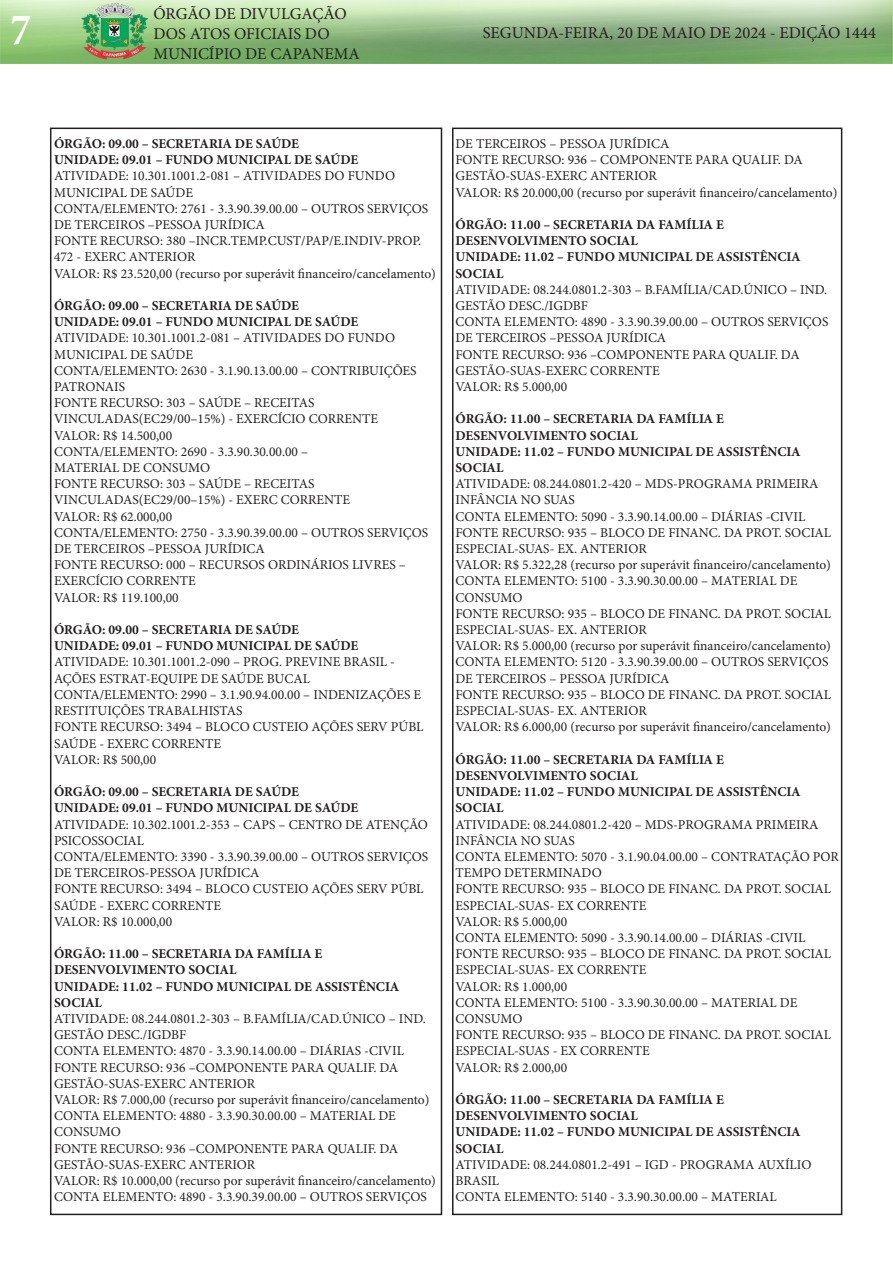
<style>
.page{position:relative;width:893px;height:1263px;background:#fff}
.page>*{position:absolute;margin:0;border:0;box-sizing:border-box;transform-origin:0 0}
.t1{font:700 condensed 45px "Minion Pro";color:#fff}
.t2{font:16.5px/19.8px "Minion Pro";color:#231f20}
.t3{font:13.5px/16.2px "Minion Pro";color:#231f20}
.t4{font:700 13.5px/16.2px "Minion Pro";color:#231f20}
</style>
<div class="page">
<div style="left:50px;top:128px;width:392px;height:1087px;border:2px solid #231f20"></div>
<img style="left:0;top:0;width:893px;height:64px">
<div style="left:452px;top:128px;width:390px;height:1087px;border:2px solid #231f20"></div>
<h1 class="t1" style="left:11px;top:-1px;width:22px">7</h1>
<p class="t2" style="left:153px;top:4px;width:208px">ÓRGÃO DE DIVULGAÇÃO<br>DOS ATOS OFICIAIS DO<br>MUNICÍPIO DE CAPANEMA</p>
<p class="t2" style="left:483px;top:23px;width:395px">SEGUNDA-FEIRA, 20 DE MAIO DE 2024 - EDIÇÃO 1444</p>
<p class="t4" style="left:54px;top:135px;width:247px">ÓRGÃO: 09.00 – SECRETARIA DE SAÚDE</p>
<p class="t4" style="left:54px;top:152px;width:306px">UNIDADE: 09.01 – FUNDO MUNICIPAL DE SAÚDE</p>
<p class="t3" style="left:54px;top:168px;width:343px">ATIVIDADE: 10.301.1001.2-081 – ATIVIDADES DO FUNDO</p>
<p class="t3" style="left:54px;top:184px;width:141px">MUNICIPAL DE SAÚDE</p>
<p class="t3" style="left:54px;top:200px;width:376px">CONTA/ELEMENTO: 2761 - 3.3.90.39.00.00 – OUTROS SERVIÇOS<br>DE TERCEIROS –PESSOA JURÍDICA</p>
<p class="t3" style="left:54px;top:233px;width:369px">FONTE RECURSO: 380 –INCR.TEMP.CUST/PAP/E.INDIV-PROP.<br>472 - EXERC ANTERIOR</p>
<p class="t3" style="left:54px;top:265px;width:383px">VALOR: R$ 23.520,00 (recurso por superávit financeiro/cancelamento)</p>
<p class="t4" style="left:54px;top:297px;width:247px">ÓRGÃO: 09.00 – SECRETARIA DE SAÚDE</p>
<p class="t4" style="left:54px;top:314px;width:306px">UNIDADE: 09.01 – FUNDO MUNICIPAL DE SAÚDE</p>
<p class="t3" style="left:54px;top:330px;width:343px">ATIVIDADE: 10.301.1001.2-081 – ATIVIDADES DO FUNDO</p>
<p class="t3" style="left:54px;top:346px;width:141px">MUNICIPAL DE SAÚDE</p>
<p class="t3" style="left:54px;top:362px;width:364px">CONTA/ELEMENTO: 2630 - 3.1.90.13.00.00 – CONTRIBUIÇÕES<br>PATRONAIS</p>
<p class="t3" style="left:54px;top:395px;width:262px">FONTE RECURSO: 303 – SAÚDE – RECEITAS</p>
<p class="t3" style="left:54px;top:411px;width:326px">VINCULADAS(EC29/00–15%) - EXERCÍCIO CORRENTE</p>
<p class="t3" style="left:54px;top:427px;width:120px">VALOR: R$ 14.500,00</p>
<p class="t3" style="left:54px;top:443px;width:256px">CONTA/ELEMENTO: 2690 - 3.3.90.30.00.00 –</p>
<p class="t3" style="left:54px;top:460px;width:158px">MATERIAL DE CONSUMO</p>
<p class="t3" style="left:54px;top:476px;width:262px">FONTE RECURSO: 303 – SAÚDE – RECEITAS</p>
<p class="t3" style="left:54px;top:492px;width:298px">VINCULADAS(EC29/00–15%) - EXERC CORRENTE</p>
<p class="t3" style="left:54px;top:508px;width:120px">VALOR: R$ 62.000,00</p>
<p class="t3" style="left:54px;top:524px;width:376px">CONTA/ELEMENTO: 2750 - 3.3.90.39.00.00 – OUTROS SERVIÇOS<br>DE TERCEIROS –PESSOA JURÍDICA</p>
<p class="t3" style="left:54px;top:557px;width:353px">FONTE RECURSO: 000 – RECURSOS ORDINÁRIOS LIVRES –</p>
<p class="t3" style="left:54px;top:573px;width:143px">EXERCÍCIO CORRENTE</p>
<p class="t3" style="left:54px;top:589px;width:126px">VALOR: R$ 119.100,00</p>
<p class="t4" style="left:54px;top:621px;width:247px">ÓRGÃO: 09.00 – SECRETARIA DE SAÚDE</p>
<p class="t4" style="left:54px;top:638px;width:306px">UNIDADE: 09.01 – FUNDO MUNICIPAL DE SAÚDE</p>
<p class="t3" style="left:54px;top:654px;width:343px">ATIVIDADE: 10.301.1001.2-090 – PROG. PREVINE BRASIL -<br>AÇÕES ESTRAT-EQUIPE DE SAÚDE BUCAL</p>
<p class="t3" style="left:54px;top:686px;width:369px">CONTA/ELEMENTO: 2990 – 3.1.90.94.00.00 – INDENIZAÇÕES E<br>RESTITUIÇÕES TRABALHISTAS</p>
<p class="t3" style="left:54px;top:719px;width:371px">FONTE RECURSO: 3494 – BLOCO CUSTEIO AÇÕES SERV PÚBL<br>SAÚDE - EXERC CORRENTE</p>
<p class="t3" style="left:54px;top:751px;width:104px">VALOR: R$ 500,00</p>
<p class="t4" style="left:54px;top:783px;width:247px">ÓRGÃO: 09.00 – SECRETARIA DE SAÚDE</p>
<p class="t4" style="left:54px;top:800px;width:306px">UNIDADE: 09.01 – FUNDO MUNICIPAL DE SAÚDE</p>
<p class="t3" style="left:54px;top:816px;width:376px">ATIVIDADE: 10.302.1001.2-353 – CAPS – CENTRO DE ATENÇÃO<br>PSICOSSOCIAL</p>
<p class="t3" style="left:54px;top:848px;width:376px">CONTA/ELEMENTO: 3390 - 3.3.90.39.00.00 – OUTROS SERVIÇOS<br>DE TERCEIROS-PESSOA JURÍDICA</p>
<p class="t3" style="left:54px;top:881px;width:371px">FONTE RECURSO: 3494 – BLOCO CUSTEIO AÇÕES SERV PÚBL<br>SAÚDE - EXERC CORRENTE</p>
<p class="t3" style="left:54px;top:913px;width:120px">VALOR: R$ 10.000,00</p>
<p class="t4" style="left:54px;top:945px;width:270px">ÓRGÃO: 11.00 – SECRETARIA DA FAMÍLIA E</p>
<p class="t4" style="left:54px;top:962px;width:184px">DESENVOLVIMENTO SOCIAL</p>
<p class="t4" style="left:54px;top:978px;width:347px">UNIDADE: 11.02 – FUNDO MUNICIPAL DE ASSISTÊNCIA<br>SOCIAL</p>
<p class="t3" style="left:54px;top:1010px;width:373px">ATIVIDADE: 08.244.0801.2-303 – B.FAMÍLIA/CAD.ÚNICO – IND.<br>GESTÃO DESC./IGDBF</p>
<p class="t3" style="left:54px;top:1043px;width:351px">CONTA ELEMENTO: 4870 - 3.3.90.14.00.00 – DIÁRIAS -CIVIL</p>
<p class="t3" style="left:54px;top:1059px;width:346px">FONTE RECURSO: 936 –COMPONENTE PARA QUALIF. DA<br>GESTÃO-SUAS-EXERC ANTERIOR</p>
<p class="t3" style="left:54px;top:1091px;width:377px">VALOR: R$ 7.000,00 (recurso por superávit financeiro/cancelamento)</p>
<p class="t3" style="left:54px;top:1108px;width:343px">CONTA ELEMENTO: 4880 - 3.3.90.30.00.00 – MATERIAL DE</p>
<p class="t3" style="left:54px;top:1124px;width:68px">CONSUMO</p>
<p class="t3" style="left:54px;top:1140px;width:346px">FONTE RECURSO: 936 –COMPONENTE PARA QUALIF. DA<br>GESTÃO-SUAS-EXERC ANTERIOR</p>
<p class="t3" style="left:54px;top:1172px;width:383px">VALOR: R$ 10.000,00 (recurso por superávit financeiro/cancelamento)</p>
<p class="t3" style="left:54px;top:1189px;width:374px">CONTA ELEMENTO: 4890 - 3.3.90.39.00.00 – OUTROS SERVIÇOS</p>
<p class="t3" style="left:455px;top:136px;width:215px">DE TERCEIROS – PESSOA JURÍDICA</p>
<p class="t3" style="left:455px;top:152px;width:349px">FONTE RECURSO: 936 – COMPONENTE PARA QUALIF. DA<br>GESTÃO-SUAS-EXERC ANTERIOR</p>
<p class="t3" style="left:455px;top:184px;width:383px">VALOR: R$ 20.000,00 (recurso por superávit financeiro/cancelamento)</p>
<p class="t4" style="left:455px;top:216px;width:270px">ÓRGÃO: 11.00 – SECRETARIA DA FAMÍLIA E</p>
<p class="t4" style="left:455px;top:233px;width:184px">DESENVOLVIMENTO SOCIAL</p>
<p class="t4" style="left:455px;top:249px;width:347px">UNIDADE: 11.02 – FUNDO MUNICIPAL DE ASSISTÊNCIA<br>SOCIAL</p>
<p class="t3" style="left:455px;top:281px;width:373px">ATIVIDADE: 08.244.0801.2-303 – B.FAMÍLIA/CAD.ÚNICO – IND.<br>GESTÃO DESC./IGDBF</p>
<p class="t3" style="left:455px;top:314px;width:374px">CONTA ELEMENTO: 4890 - 3.3.90.39.00.00 – OUTROS SERVIÇOS<br>DE TERCEIROS –PESSOA JURÍDICA</p>
<p class="t3" style="left:455px;top:346px;width:346px">FONTE RECURSO: 936 –COMPONENTE PARA QUALIF. DA<br>GESTÃO-SUAS-EXERC CORRENTE</p>
<p class="t3" style="left:455px;top:379px;width:113px">VALOR: R$ 5.000,00</p>
<p class="t4" style="left:455px;top:411px;width:270px">ÓRGÃO: 11.00 – SECRETARIA DA FAMÍLIA E</p>
<p class="t4" style="left:455px;top:427px;width:184px">DESENVOLVIMENTO SOCIAL</p>
<p class="t4" style="left:455px;top:443px;width:347px">UNIDADE: 11.02 – FUNDO MUNICIPAL DE ASSISTÊNCIA<br>SOCIAL</p>
<p class="t3" style="left:455px;top:476px;width:364px">ATIVIDADE: 08.244.0801.2-420 – MDS-PROGRAMA PRIMEIRA<br>INFÂNCIA NO SUAS</p>
<p class="t3" style="left:455px;top:508px;width:351px">CONTA ELEMENTO: 5090 - 3.3.90.14.00.00 – DIÁRIAS -CIVIL</p>
<p class="t3" style="left:455px;top:524px;width:377px">FONTE RECURSO: 935 – BLOCO DE FINANC. DA PROT. SOCIAL<br>ESPECIAL-SUAS- EX. ANTERIOR</p>
<p class="t3" style="left:455px;top:557px;width:377px">VALOR: R$ 5.322,28 (recurso por superávit financeiro/cancelamento)</p>
<p class="t3" style="left:455px;top:573px;width:343px">CONTA ELEMENTO: 5100 - 3.3.90.30.00.00 – MATERIAL DE</p>
<p class="t3" style="left:455px;top:589px;width:68px">CONSUMO</p>
<p class="t3" style="left:455px;top:605px;width:377px">FONTE RECURSO: 935 – BLOCO DE FINANC. DA PROT. SOCIAL<br>ESPECIAL-SUAS- EX. ANTERIOR</p>
<p class="t3" style="left:455px;top:638px;width:377px">VALOR: R$ 5.000,00 (recurso por superávit financeiro/cancelamento)</p>
<p class="t3" style="left:455px;top:654px;width:374px">CONTA ELEMENTO: 5120 - 3.3.90.39.00.00 – OUTROS SERVIÇOS<br>DE TERCEIROS – PESSOA JURÍDICA</p>
<p class="t3" style="left:455px;top:686px;width:377px">FONTE RECURSO: 935 – BLOCO DE FINANC. DA PROT. SOCIAL<br>ESPECIAL-SUAS- EX. ANTERIOR</p>
<p class="t3" style="left:455px;top:719px;width:377px">VALOR: R$ 6.000,00 (recurso por superávit financeiro/cancelamento)</p>
<p class="t4" style="left:455px;top:751px;width:270px">ÓRGÃO: 11.00 – SECRETARIA DA FAMÍLIA E</p>
<p class="t4" style="left:455px;top:767px;width:184px">DESENVOLVIMENTO SOCIAL</p>
<p class="t4" style="left:455px;top:783px;width:347px">UNIDADE: 11.02 – FUNDO MUNICIPAL DE ASSISTÊNCIA<br>SOCIAL</p>
<p class="t3" style="left:455px;top:816px;width:364px">ATIVIDADE: 08.244.0801.2-420 – MDS-PROGRAMA PRIMEIRA<br>INFÂNCIA NO SUAS</p>
<p class="t3" style="left:455px;top:848px;width:385px">CONTA ELEMENTO: 5070 - 3.1.90.04.00.00 – CONTRATAÇÃO POR<br>TEMPO DETERMINADO</p>
<p class="t3" style="left:455px;top:881px;width:377px">FONTE RECURSO: 935 – BLOCO DE FINANC. DA PROT. SOCIAL<br>ESPECIAL-SUAS- EX CORRENTE</p>
<p class="t3" style="left:455px;top:913px;width:113px">VALOR: R$ 5.000,00</p>
<p class="t3" style="left:455px;top:929px;width:351px">CONTA ELEMENTO: 5090 - 3.3.90.14.00.00 – DIÁRIAS -CIVIL</p>
<p class="t3" style="left:455px;top:946px;width:377px">FONTE RECURSO: 935 – BLOCO DE FINANC. DA PROT. SOCIAL<br>ESPECIAL-SUAS- EX CORRENTE</p>
<p class="t3" style="left:455px;top:978px;width:113px">VALOR: R$ 1.000,00</p>
<p class="t3" style="left:455px;top:994px;width:343px">CONTA ELEMENTO: 5100 - 3.3.90.30.00.00 – MATERIAL DE</p>
<p class="t3" style="left:455px;top:1010px;width:68px">CONSUMO</p>
<p class="t3" style="left:455px;top:1027px;width:377px">FONTE RECURSO: 935 – BLOCO DE FINANC. DA PROT. SOCIAL<br>ESPECIAL-SUAS - EX CORRENTE</p>
<p class="t3" style="left:455px;top:1059px;width:113px">VALOR: R$ 2.000,00</p>
<p class="t4" style="left:455px;top:1091px;width:270px">ÓRGÃO: 11.00 – SECRETARIA DA FAMÍLIA E</p>
<p class="t4" style="left:455px;top:1107px;width:184px">DESENVOLVIMENTO SOCIAL</p>
<p class="t4" style="left:455px;top:1124px;width:347px">UNIDADE: 11.02 – FUNDO MUNICIPAL DE ASSISTÊNCIA<br>SOCIAL</p>
<p class="t3" style="left:455px;top:1156px;width:357px">ATIVIDADE: 08.244.0801.2-491 – IGD - PROGRAMA AUXÍLIO<br>BRASIL</p>
<p class="t3" style="left:455px;top:1189px;width:323px">CONTA ELEMENTO: 5140 - 3.3.90.30.00.00 – MATERIAL</p>
</div>
